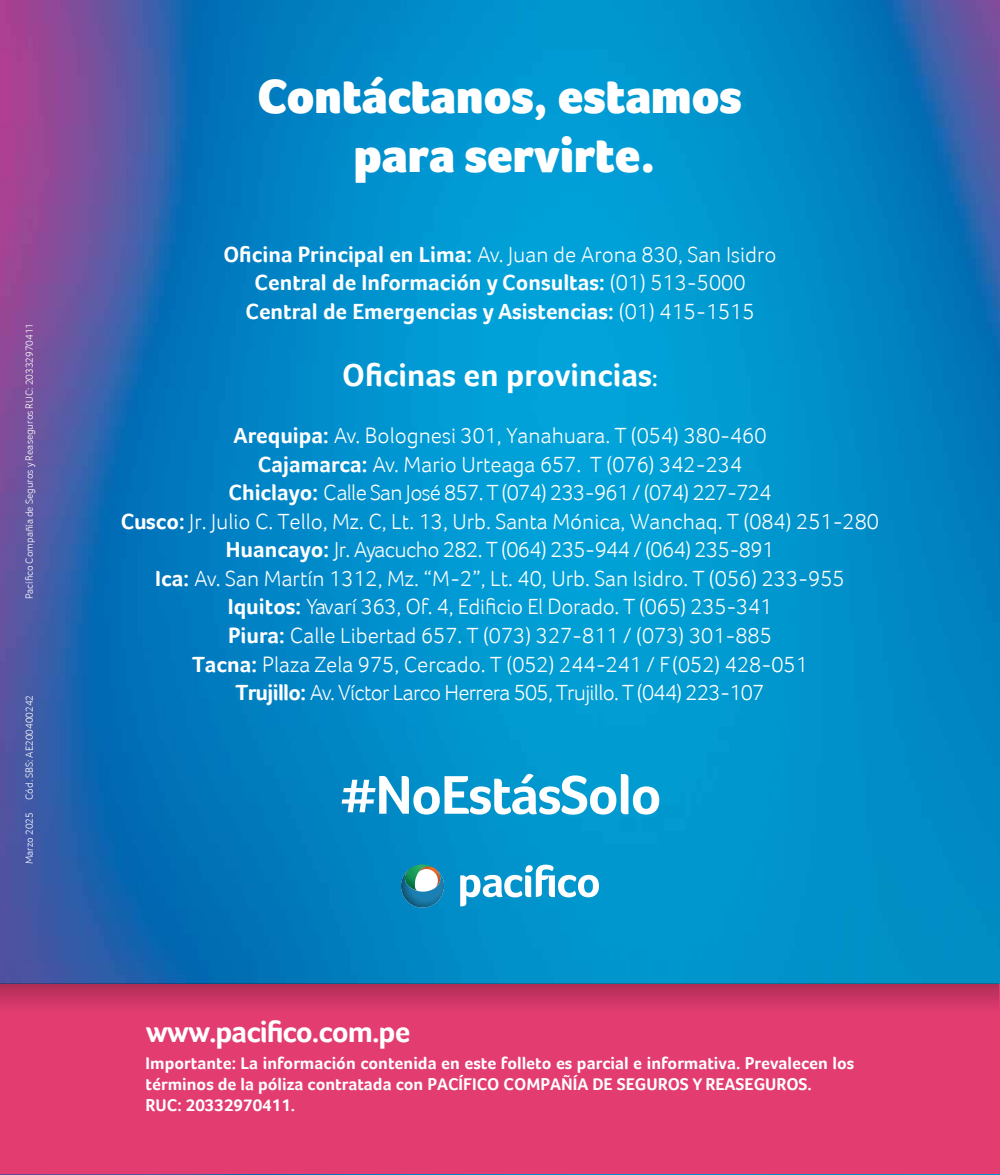
<style>
.page{position:relative;width:1000px;height:1175px;background:#fff}
.page>*{position:absolute;margin:0;border:0;box-sizing:border-box;transform-origin:0 0}
.t1{font:700 56px "Foco";letter-spacing:-.03em;color:#fff}
.t2{font:900 49.5px/59.5px "Foco";color:#fff;text-align:center}
.t3{font:700 32.5px "Foco";color:#fff}
.t4{font:700 30.5px "Foco";letter-spacing:-.035em;color:#fff}
.t5{font:300 22.5px/28.5px "Foco";color:#fff;text-align:center}
.t6{font:700 22.5px/28.5px "Foco";color:#fff;text-align:center}
.t7{font:700 17.38px/20.9px "Foco";color:#fff}
.t8{font:300 10.5px "Foco";color:#fff}
.s1{font-weight:300}
.s2{font-size:22.5px}
.s3{font-weight:700}
</style>
<div class="page">
<img style="left:0;top:0;width:1000px;height:1175px">
<div style="left:0;top:984px;width:1000px;height:190px;background:#e23c71"></div>
<div style="left:0;top:984px;width:999px;height:26px;background:linear-gradient(to bottom,#b02e56,#dc3a6e)"></div>
<img style="left:405px;top:865px;width:18px;height:5px">
<img style="left:419px;top:867px;width:21px;height:3px">
<img style="left:401px;top:870px;width:43px;height:37px">
<svg style="left:460px;top:865px;width:139px;height:42px"></svg>
<p class="t8" style="left:23px;top:599px;width:278px;rotate:-90deg">Pacífico Compañía de Seguros y Reaseguros RUC: 20332970411</p>
<p class="t8" style="left:23px;top:864px;width:171px;rotate:-90deg">Marzo 2025 Cód. SBS: AE200400242</p>
<h2 class="t2" style="left:257px;top:66px;width:486px">Contáctanos, estamos para servirte.</h2>
<p class="t6" style="left:223px;top:240px;width:555px">Oficina Principal en Lima: <span class="s1">Av. Juan de Arona 830, San Isidro<br></span>Central de Información y Consultas: <span class="s1">(01) 513-5000<br></span>Central de Emergencias y Asistencias: <span class="s1">(01) 415-1515</span></p>
<h3 class="t3" style="left:342px;top:356px;width:317px">Oficinas en provincias<span class="s2">:</span></h3>
<p class="t5" style="left:121px;top:421px;width:760px"><span class="s3">Arequipa:</span> Av. Bolognesi 301, Yanahuara. T (054) 380-460<br><span class="s3">Cajamarca:</span> Av. Mario Urteaga 657. T (076) 342-234<br><span class="s3">Chiclayo:</span> Calle San José 857. T (074) 233-961 / (074) 227-724<br><span class="s3">Cusco:</span> Jr. Julio C. Tello, Mz. C, Lt. 13, Urb. Santa Mónica, Wanchaq. T (084) 251-280<br><span class="s3">Huancayo:</span> Jr. Ayacucho 282. T (064) 235-944 / (064) 235-891<br><span class="s3">Ica:</span> Av. San Martín 1312, Mz. “M-2”, Lt. 40, Urb. San Isidro. T (056) 233-955<br><span class="s3">Iquitos:</span> Yavarí 363, Of. 4, Edificio El Dorado. T (065) 235-341<br><span class="s3">Piura:</span> Calle Libertad 657. T (073) 327-811 / (073) 301-885<br><span class="s3">Tacna:</span> Plaza Zela 975, Cercado. T (052) 244-241 / F (052) 428-051<br><span class="s3">Trujillo:</span> Av. Víctor Larco Herrera 505, Trujillo. T (044) 223-107</p>
<h1 class="t1" style="left:340px;top:762px;width:323px">#NoEstásSolo</h1>
<h3 class="t4" style="left:146px;top:1014px;width:266px">www.pacifico.com.pe</h3>
<p class="t7" style="left:146px;top:1053px;width:710px">Importante: La información contenida en este folleto es parcial e informativa. Prevalecen los términos de la póliza contratada con PACÍFICO COMPAÑÍA DE SEGUROS Y REASEGUROS.<br>RUC: 20332970411.</p>
</div>
